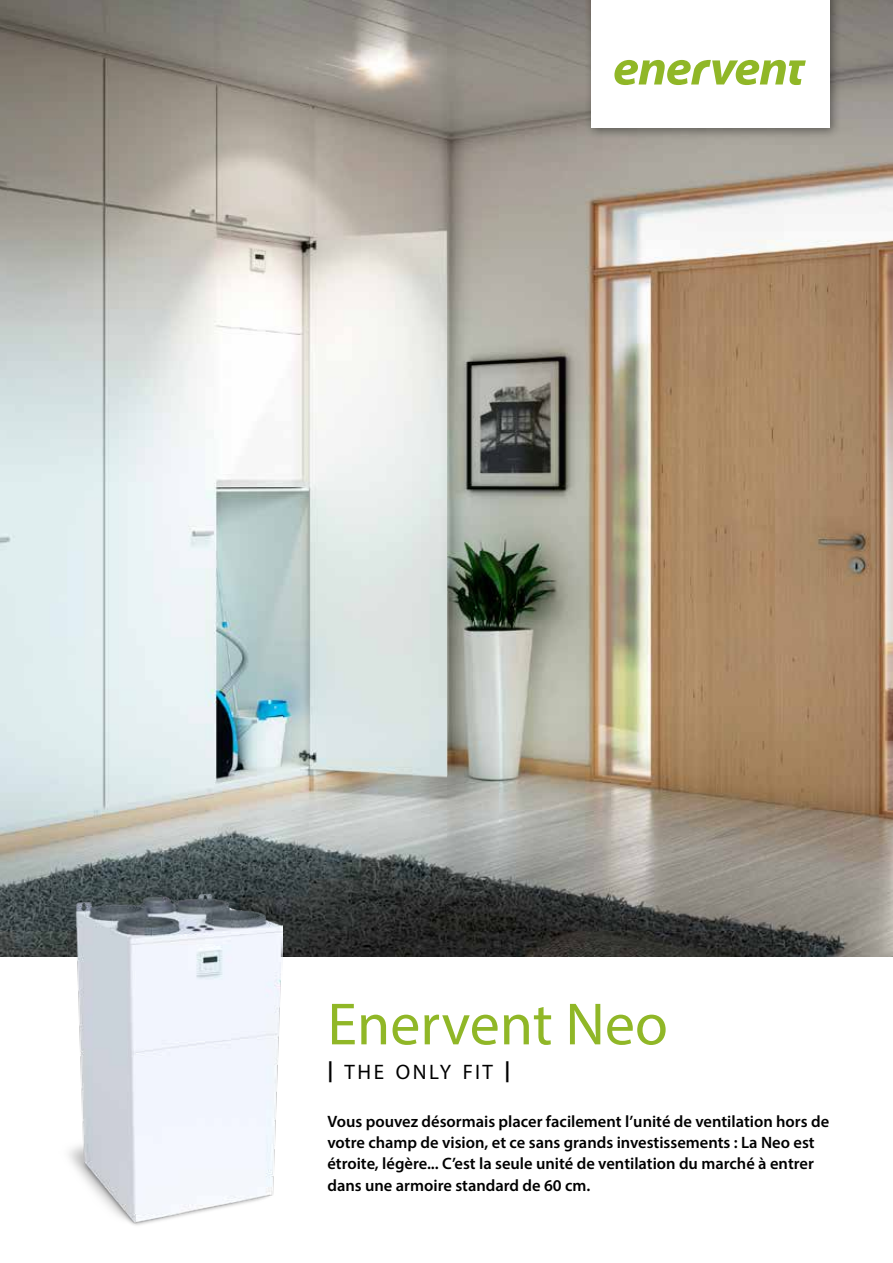
<style>
.page{position:relative;width:893px;height:1263px;background:#fff}
.page>*{position:absolute;margin:0;border:0;box-sizing:border-box;transform-origin:0 0}
.t1{font:60px "Myriad Pro";color:#90b727}
.t2{font:21px "Myriad Pro";letter-spacing:.12em;color:#000}
.t3{font:600 16.5px/21.3px "Myriad Pro";color:#000}
.s1{font-weight:700}
</style>
<div class="page">
<img style="left:0;top:0;width:893px;height:957px">
<img style="left:58px;top:893px;width:224px;height:332px">
<div style="left:585px;top:0;width:257px;height:139px;background:#000;opacity:.4"></div>
<div style="left:591px;top:0;width:238px;height:128px;background:#fff"></div>
<svg style="left:614px;top:60px;width:192px;height:25px"></svg>
<h1 class="t1" style="left:327px;top:987px;width:342px">Enervent Neo</h1>
<p class="t2" style="left:327px;top:1059px;width:184px"><span class="s1">|</span> THE ONLY FIT <span class="s1">|</span></p>
<p class="t3" style="left:327px;top:1110px;width:503px">Vous pouvez désormais placer facilement l’unité de ventilation hors de votre champ de vision, et ce sans grands investissements : La Neo est étroite, légère... C’est la seule unité de ventilation du marché à entrer dans une armoire standard de 60 cm.</p>
</div>
